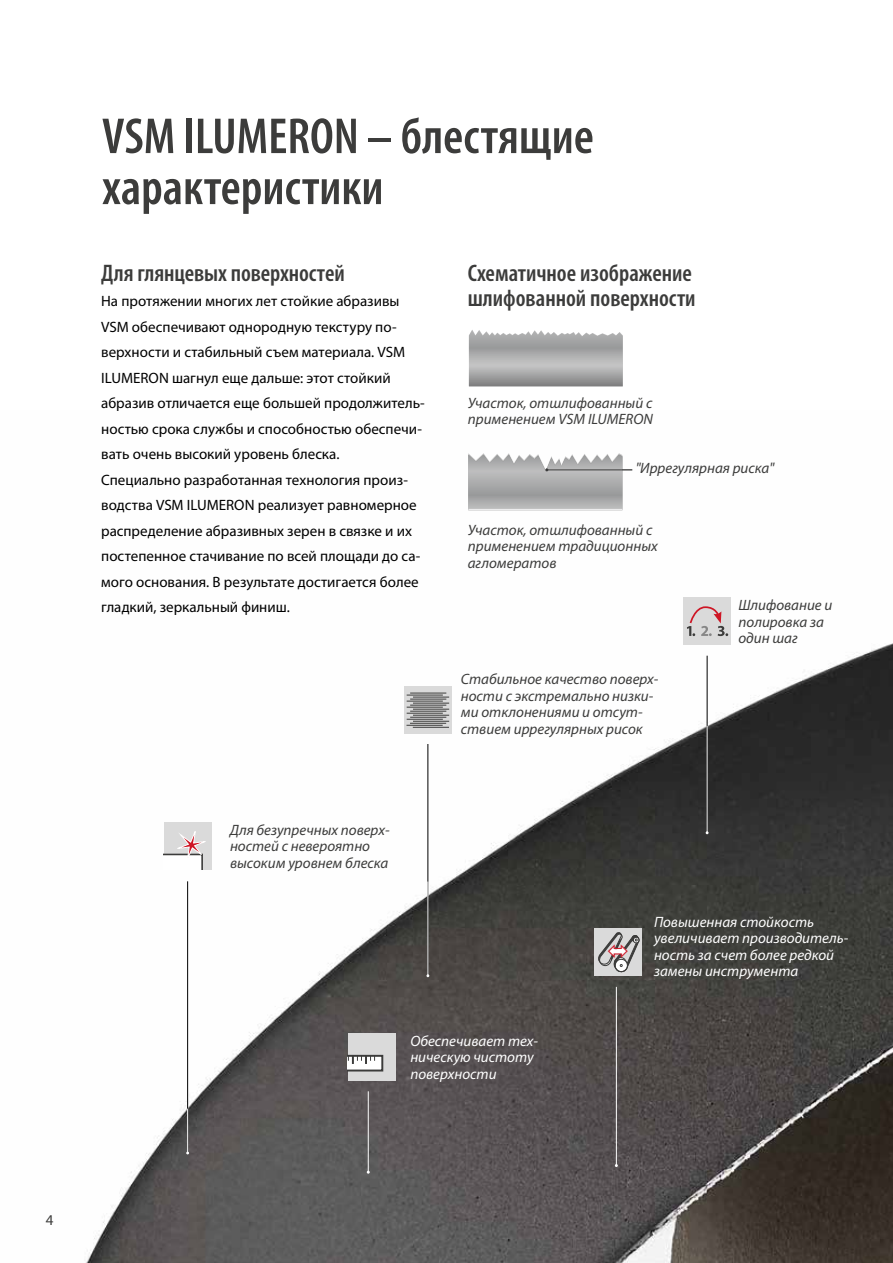
<style>
.page{position:relative;width:893px;height:1263px;background:#fff}
.page>*{position:absolute;margin:0;border:0;box-sizing:border-box;transform-origin:0 0}
.t1{font:600 condensed 51px/51px "Myriad Pro";color:#3c3c3b}
.t2{font:600 condensed 24px/25.5px "Myriad Pro";color:#3c3c3b}
.t3{font:15px/25.5px "Myriad Pro";color:#000}
.t4{font:italic 15px/16.5px "Myriad Pro";color:#3c3c3b}
.t5{font:italic 15px/16.5px "Myriad Pro";color:#fff}
.t6{font:15px "Myriad Pro";color:#3c3c3b}
</style>
<div class="page">
<img style="left:86px;top:455px;width:807px;height:808px">
<hr style="left:616px;top:987px;width:1px;height:178px;background:#fff">
<div style="left:164px;top:822px;width:48px;height:48px;background:#dadada"></div>
<svg style="left:164px;top:831px;width:42px;height:39px"></svg>
<svg style="left:404px;top:686px;width:48px;height:48px;background:#c5c5c5"></svg>
<hr style="left:410px;top:693px;width:36px;height:1px;background:#3c3c3b">
<hr style="left:410px;top:699px;width:36px;height:1px;background:#3c3c3b">
<hr style="left:410px;top:705px;width:36px;height:1px;background:#3c3c3b">
<hr style="left:410px;top:711px;width:36px;height:1px;background:#3c3c3b">
<hr style="left:410px;top:717px;width:36px;height:1px;background:#3c3c3b">
<hr style="left:410px;top:723px;width:36px;height:1px;background:#3c3c3b">
<hr style="left:407px;top:695px;width:36px;height:1px;background:#3c3c3b">
<hr style="left:407px;top:701px;width:36px;height:1px;background:#3c3c3b">
<hr style="left:407px;top:707px;width:36px;height:1px;background:#3c3c3b">
<hr style="left:407px;top:713px;width:36px;height:1px;background:#3c3c3b">
<hr style="left:407px;top:719px;width:36px;height:1px;background:#3c3c3b">
<hr style="left:406px;top:725px;width:37px;height:1px;background:#3c3c3b">
<hr style="left:413px;top:697px;width:36px;height:1px;background:#3c3c3b">
<hr style="left:413px;top:703px;width:36px;height:1px;background:#3c3c3b">
<hr style="left:413px;top:709px;width:36px;height:1px;background:#3c3c3b">
<hr style="left:413px;top:715px;width:36px;height:1px;background:#3c3c3b">
<hr style="left:413px;top:721px;width:36px;height:1px;background:#3c3c3b">
<hr style="left:413px;top:727px;width:36px;height:1px;background:#3c3c3b">
<div style="left:683px;top:597px;width:48px;height:48px;background:#dadada"></div>
<svg style="left:687px;top:606px;width:41px;height:30px"></svg>
<div style="left:348px;top:1033px;width:47px;height:48px;background:#dadada"></div>
<svg style="left:348px;top:1055px;width:35px;height:16px"></svg>
<hr style="left:368px;top:1091px;width:1px;height:81px;background:#fff">
<svg style="left:469px;top:330px;width:154px;height:56px;background:#acadad"></svg>
<div style="left:594px;top:928px;width:48px;height:48px;background:#dadada"></div>
<hr style="left:547px;top:469px;width:85px;height:1px;background:#000">
<hr style="left:707px;top:656px;width:1px;height:177px;background:#000">
<hr style="left:707px;top:726px;width:1px;height:107px;background:#fff">
<hr style="left:427px;top:744px;width:1px;height:232px;background:#000">
<hr style="left:427px;top:881px;width:1px;height:95px;background:#fff">
<hr style="left:187px;top:881px;width:1px;height:272px;background:#000">
<hr style="left:187px;top:1108px;width:1px;height:45px;background:#fff">
<svg style="left:468px;top:453px;width:154px;height:57px;background:#b4b4b5"></svg>
<svg style="left:598px;top:932px;width:42px;height:41px"></svg>
<h1 class="t1" style="left:102px;top:110px;width:493px">VSM ILUMERON – блестящие характеристики</h1>
<h2 class="t2" style="left:101px;top:260px;width:245px">Для глянцевых поверхностей</h2>
<p class="t3" style="left:101px;top:288px;width:325px">На протяжении многих лет стойкие абразивы VSM обеспечивают однородную текстуру по&shy;верхности и стабильный съем материала. VSM ILUMERON шагнул еще дальше: этот стойкий абразив отличается еще большей продолжитель&shy;ностью срока службы и способностью обеспечи&shy;вать очень высокий уровень блеска.<br>Специально разработанная технология произ&shy;водства VSM ILUMERON реализует равномерное распределение абразивных зерен в связке и их постепенное стачивание по всей площади до са&shy;мого основания. В результате достигается более гладкий, зеркальный финиш.</p>
<p class="t4" style="left:230px;top:821px;width:161px">Для безупречных поверх&shy;ностей с невероятно высоким уровнем блеска</p>
<h2 class="t2" style="left:468px;top:260px;width:229px">Схематичное изображение шлифованной поверхности</h2>
<p class="t4" style="left:468px;top:394px;width:187px">Участок, отшлифованный с применением VSM ILUMERON</p>
<p class="t4" style="left:636px;top:460px;width:140px">"Иррегулярная риска"</p>
<p class="t4" style="left:468px;top:521px;width:191px">Участок, отшлифованный с применением традиционных агломератов</p>
<p class="t4" style="left:461px;top:670px;width:199px">Стабильное качество поверх&shy;ности с экстремально низки&shy;ми отклонениями и отсут&shy;ствием иррегулярных рисок</p>
<p class="t4" style="left:738px;top:597px;width:95px">Шлифование и полировка за один шаг</p>
<p class="t5" style="left:654px;top:913px;width:196px">Повышенная стойкость увеличивает производитель&shy;ность за счет более редкой замены инструмента</p>
<p class="t5" style="left:410px;top:1032px;width:129px">Обеспечивает тех&shy;ническую чистоту поверхности</p>
<p class="t6" style="left:46px;top:1210px;width:9px">4</p>
</div>
